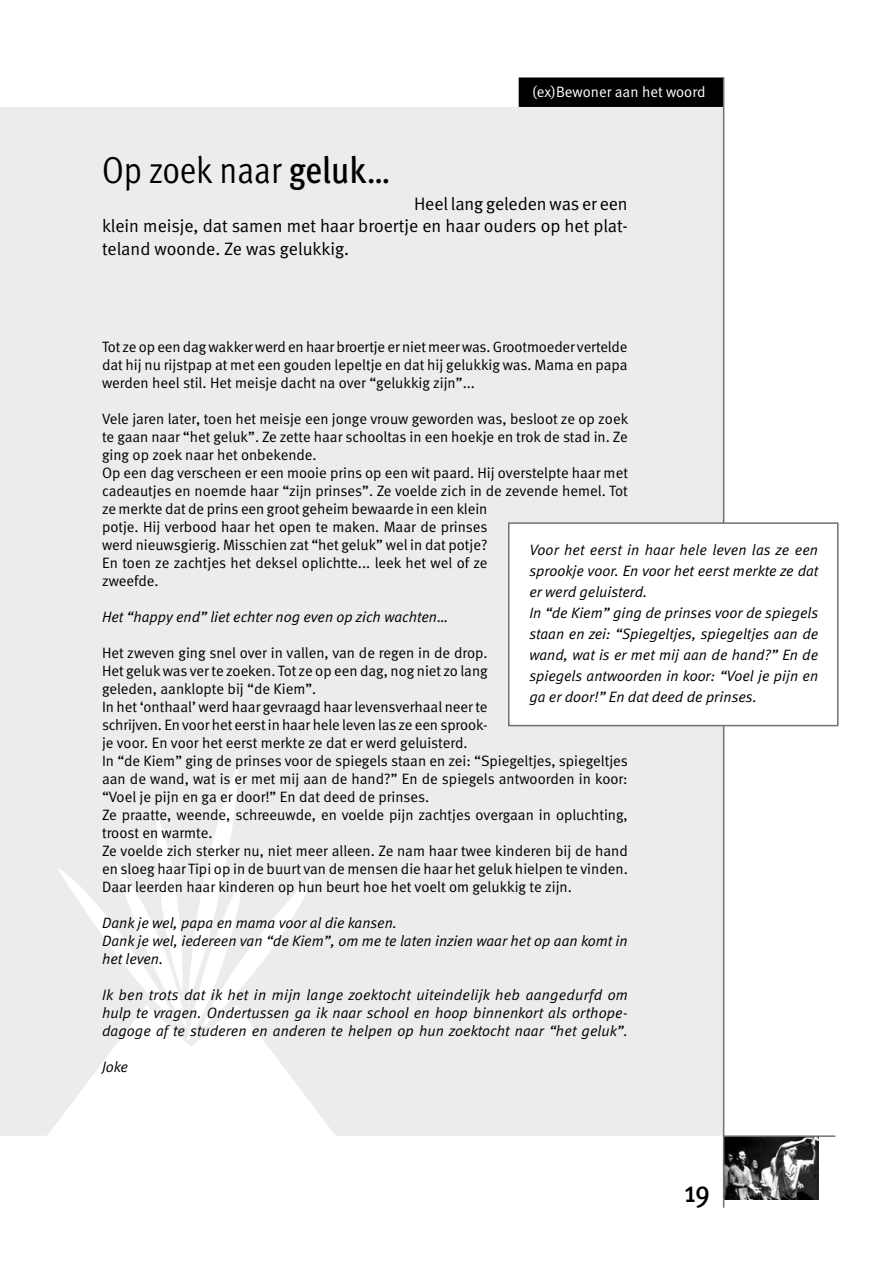
<style>
.page{position:relative;width:893px;height:1263px;background:#fff}
.page>*{position:absolute;margin:0;border:0;box-sizing:border-box;transform-origin:0 0}
.t1{font:37.5px "Meta Cond Normal";color:#000}
.t2{font:500 30px "Meta Cond";color:#000}
.t3{font:18px/22.5px "Meta Normal";color:#000;text-align:justify}
.t4{font:15px/18px "Meta Normal";color:#000}
.t5{font:italic 15px/21px "Meta Normal";color:#000}
.t6{font:15px "Meta Normal";color:#fff}
.s1{font-family:"Meta Cond";font-weight:500}
</style>
<div class="page">
<img style="left:724px;top:1137px;width:94px;height:62px">
<div style="left:519px;top:78px;width:204px;height:30px;background:#000"></div>
<div style="left:519px;top:77px;width:205px;height:32px;border:2px solid #000"></div>
<div style="left:0;top:107px;width:723px;height:1028px;background:#ececed"></div>
<hr style="left:723px;top:1135px;width:112px;height:2px;background:#707173">
<hr style="left:723px;top:77px;width:1px;height:1131px;background:#707173">
<img style="left:14px;top:763px;width:355px;height:373px">
<div style="left:509px;top:523px;width:329px;height:203px;background:#fff"></div>
<div style="left:508px;top:522px;width:330px;height:204px;border:2px solid #707173"></div>
<p class="t6" style="left:532px;top:84px;width:175px">(ex)Bewoner aan het woord</p>
<h1 class="t1" style="left:102px;top:149px;width:290px">Op zoek naar <span class="s1">geluk</span>…</h1>
<p class="t3" style="left:102px;top:192px;width:527px;text-indent:312px">Heel lang geleden was er een klein meisje, dat samen met haar broertje en haar ouders op het plat&shy;teland woonde. Ze was gelukkig.</p>
<p class="t4" style="left:102px;top:338px;width:527px;text-align:justify">Tot ze op een dag wakker werd en haar broertje er niet meer was. Grootmoeder vertelde dat hij nu rijstpap at met een gouden lepeltje en dat hij gelukkig was. Mama en papa werden heel stil. Het meisje dacht na over “gelukkig zijn”...</p>
<p class="t4" style="left:102px;top:410px;width:528px">Vele jaren later, toen het meisje een jonge vrouw geworden was, besloot ze op zoek te gaan naar “het geluk”. Ze zette haar schooltas in een hoekje en trok de stad in. Ze ging op zoek naar het onbekende.<br>Op een dag verscheen er een mooie prins op een wit paard. Hij overstelpte haar met cadeautjes en noemde haar “zijn prinses”. Ze voelde zich in de zevende hemel. Tot ze merkte dat de prins een groot geheim bewaarde in een klein<br>potje. Hij verbood haar het open te maken. Maar de prinses<br>werd nieuwsgierig. Misschien zat “het geluk” wel in dat potje?<br>En toen ze zachtjes het deksel oplichtte... leek het wel of ze<br>zweefde.</p>
<p class="t5" style="left:102px;top:606px;width:348px">Het “happy end” liet echter nog even op zich wachten…</p>
<p class="t4" style="left:102px;top:644px;width:527px">Het zweven ging snel over in vallen, van de regen in de drop.<br>Het geluk was ver te zoeken. Tot ze op een dag, nog niet zo lang<br>geleden, aanklopte bij “de Kiem”.<br>In het ‘onthaal’ werd haar gevraagd haar levensverhaal neer te<br>schrijven. En voor het eerst in haar hele leven las ze een sprook-<br>je voor. En voor het eerst merkte ze dat er werd geluisterd.<br>In “de Kiem” ging de prinses voor de spiegels staan en zei: “Spiegeltjes, spiegeltjes aan de wand, wat is er met mij aan de hand?” En de spiegels antwoorden in koor: “Voel je pijn en ga er door!” En dat deed de prinses.<br>Ze praatte, weende, schreeuwde, en voelde pijn zachtjes overgaan in opluchting, troost en warmte.<br>Ze voelde zich sterker nu, niet meer alleen. Ze nam haar twee kinderen bij de hand en sloeg haar Tipi op in de buurt van de mensen die haar het geluk hielpen te vinden.<br>Daar leerden haar kinderen op hun beurt hoe het voelt om gelukkig te zijn.</p>
<p class="t5" style="left:102px;top:914px;width:527px;line-height:18px">Dank je wel, papa en mama voor al die kansen.<br>Dank je wel, iedereen van “de Kiem”, om me te laten inzien waar het op aan komt in het leven.</p>
<p class="t5" style="left:102px;top:986px;width:527px;line-height:18px;text-align:justify">Ik ben trots dat ik het in mijn lange zoektocht uiteindelijk heb aangedurfd om hulp te vragen. Ondertussen ga ik naar school en hoop binnenkort als orthope&shy;dagoge af te studeren en anderen te helpen op hun zoektocht naar “het geluk”.</p>
<p class="t5" style="left:102px;top:1056px;width:28px">Joke</p>
<p class="t5" style="left:529px;top:539px;width:290px">Voor het eerst in haar hele leven las ze een sprookje voor. En voor het eerst merkte ze dat er werd geluisterd.<br>In “de Kiem” ging de prinses voor de spiegels staan en zei: “Spiegeltjes, spiegeltjes aan de wand, wat is er met mij aan de hand?” En de spiegels antwoorden in koor: “Voel je pijn en ga er door!” En dat deed de prinses.</p>
<h2 class="t2" style="left:684px;top:1175px;width:27px">19</h2>
</div>
